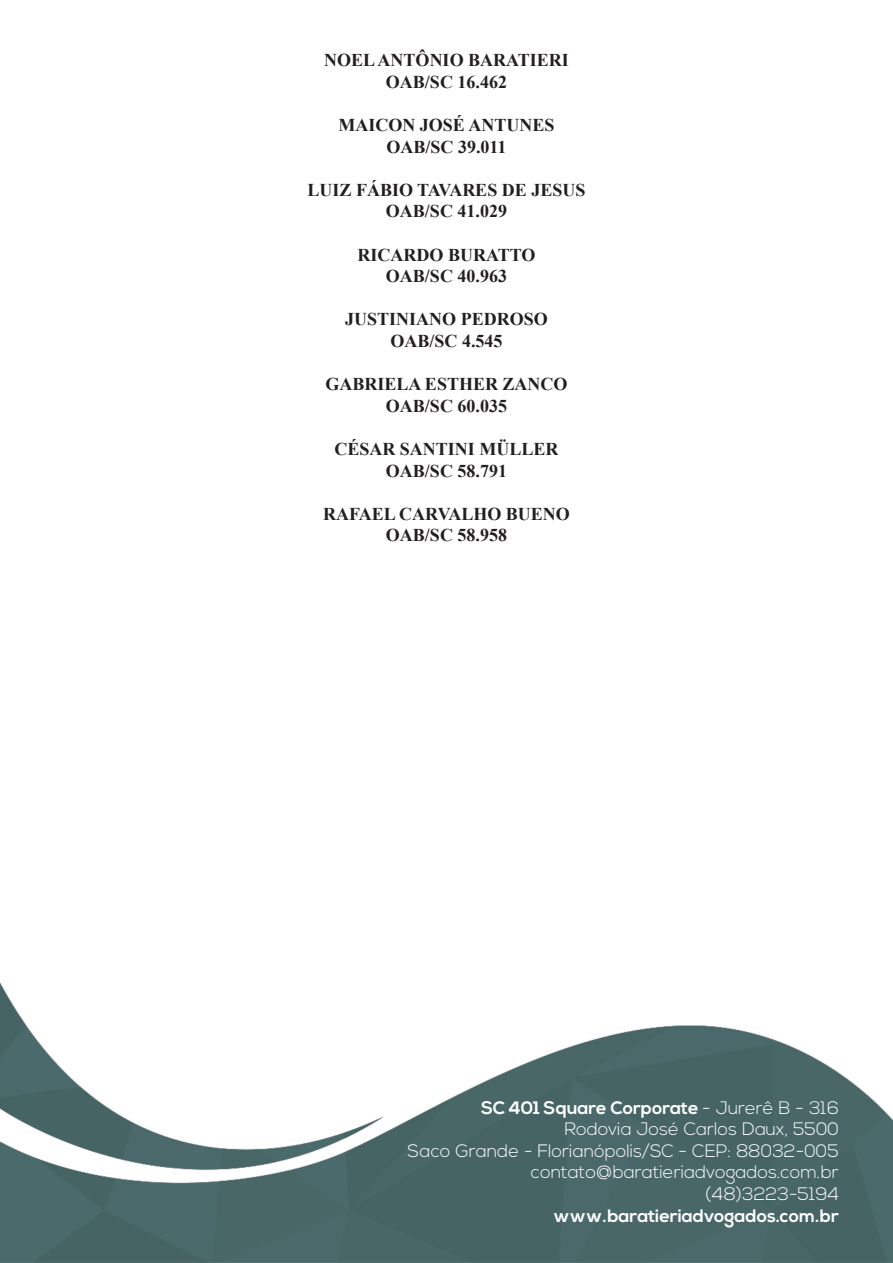
<style>
.page{position:relative;width:893px;height:1263px;background:#fff}
.page>*{position:absolute;margin:0;border:0;box-sizing:border-box;transform-origin:0 0}
.t1{font:700 18px "Times New Roman";color:#231f20}
.t2{font:300 18px "Nexa";color:#fff}
.t3{font:700 18px "Nexa";color:#fff}
.s1{font-weight:300}
</style>
<div class="page">
<img style="left:0;top:984px;width:893px;height:279px">
<p class="t1" style="left:324px;top:47px;width:246px">NOEL ANTÔNIO BARATIERI</p>
<p class="t1" style="left:386px;top:69px;width:123px">OAB/SC 16.462</p>
<p class="t1" style="left:338px;top:112px;width:218px">MAICON JOSÉ ANTUNES</p>
<p class="t1" style="left:386px;top:134px;width:122px">OAB/SC 39.011</p>
<p class="t1" style="left:308px;top:177px;width:279px">LUIZ FÁBIO TAVARES DE JESUS</p>
<p class="t1" style="left:386px;top:198px;width:123px">OAB/SC 41.029</p>
<p class="t1" style="left:358px;top:242px;width:179px">RICARDO BURATTO</p>
<p class="t1" style="left:386px;top:263px;width:123px">OAB/SC 40.963</p>
<p class="t1" style="left:345px;top:306px;width:204px">JUSTINIANO PEDROSO</p>
<p class="t1" style="left:390px;top:328px;width:114px">OAB/SC 4.545</p>
<p class="t1" style="left:325px;top:371px;width:244px">GABRIELA ESTHER ZANCO</p>
<p class="t1" style="left:386px;top:393px;width:123px">OAB/SC 60.035</p>
<p class="t1" style="left:334px;top:436px;width:226px">CÉSAR SANTINI MÜLLER</p>
<p class="t1" style="left:386px;top:458px;width:123px">OAB/SC 58.791</p>
<p class="t1" style="left:323px;top:501px;width:248px">RAFAEL CARVALHO BUENO</p>
<p class="t1" style="left:386px;top:522px;width:123px">OAB/SC 58.958</p>
<p class="t3" style="left:481px;top:1097px;width:359px">SC 401 Square Corporate <span class="s1">- Jurerê B - 316</span></p>
<p class="t2" style="left:564px;top:1119px;width:276px">Rodovia José Carlos Daux, 5500</p>
<p class="t2" style="left:408px;top:1140px;width:433px">Saco Grande - Florianópolis/SC - CEP: 88032-005</p>
<p class="t2" style="left:531px;top:1162px;width:310px">contato@baratieriadvogados.com.br</p>
<p class="t2" style="left:705px;top:1183px;width:136px">(48)3223-5194</p>
<p class="t3" style="left:553px;top:1205px;width:287px">www.baratieriadvogados.com.br</p>
</div>
